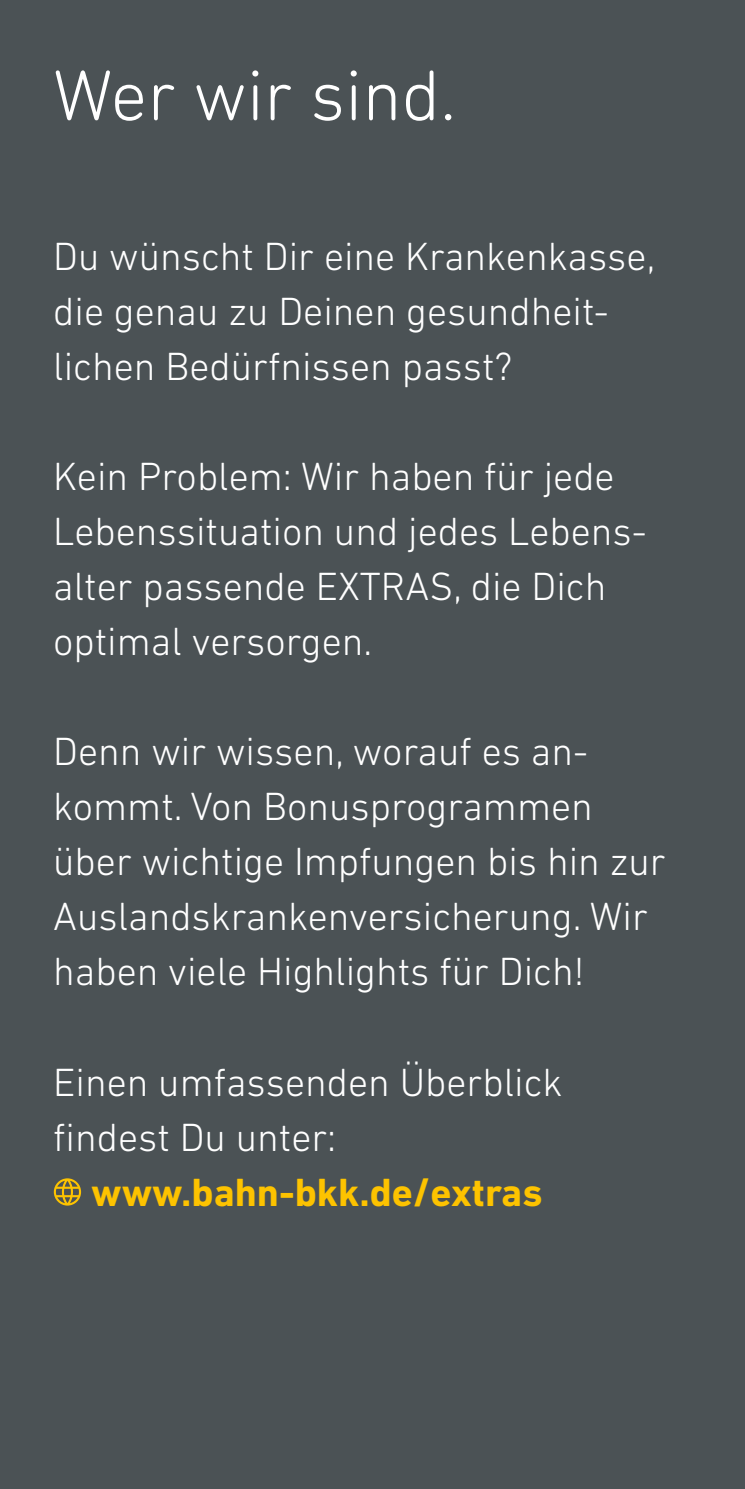
<style>
.page{position:relative;width:745px;height:1489px;background:#fff}
.page>*{position:absolute;margin:0;border:0;box-sizing:border-box;transform-origin:0 0}
.t1{font:300 72.5px "DIN Next Rounded LT Pro";color:#fff}
.t2{font:300 40px/55px "DIN Next LT Pro";color:#fff}
.t3{font:700 40px "DIN Next LT Pro";color:#fdc300}
</style>
<div class="page">
<div style="left:0;top:0;width:744px;height:1488px;background:#4b5255"></div>
<svg style="left:54px;top:1178px;width:27px;height:27px"></svg>
<h1 class="t1" style="left:53px;top:54px;width:404px">Wer wir sind.</h1>
<p class="t2" style="left:53px;top:228px;width:603px">Du wünscht Dir eine Krankenkasse, die genau zu Deinen gesundheit&shy;lichen Bedürfnissen passt?</p>
<p class="t2" style="left:53px;top:448px;width:594px">Kein Problem: Wir haben für jede<br>Lebenssituation und jedes Lebens&shy;alter passende EXTRAS, die Dich optimal versorgen.</p>
<p class="t2" style="left:53px;top:723px;width:613px">Denn wir wissen, worauf es an&shy;kommt. Von Bonusprogrammen über wichtige Impfungen bis hin zur<br>Auslandskrankenversicherung. Wir haben viele Highlights für Dich!</p>
<p class="t2" style="left:53px;top:1053px;width:510px">Einen umfassenden Überblick findest Du unter:</p>
<p class="t3" style="left:91px;top:1168px;width:452px">www.bahn-bkk.de/extras</p>
</div>
